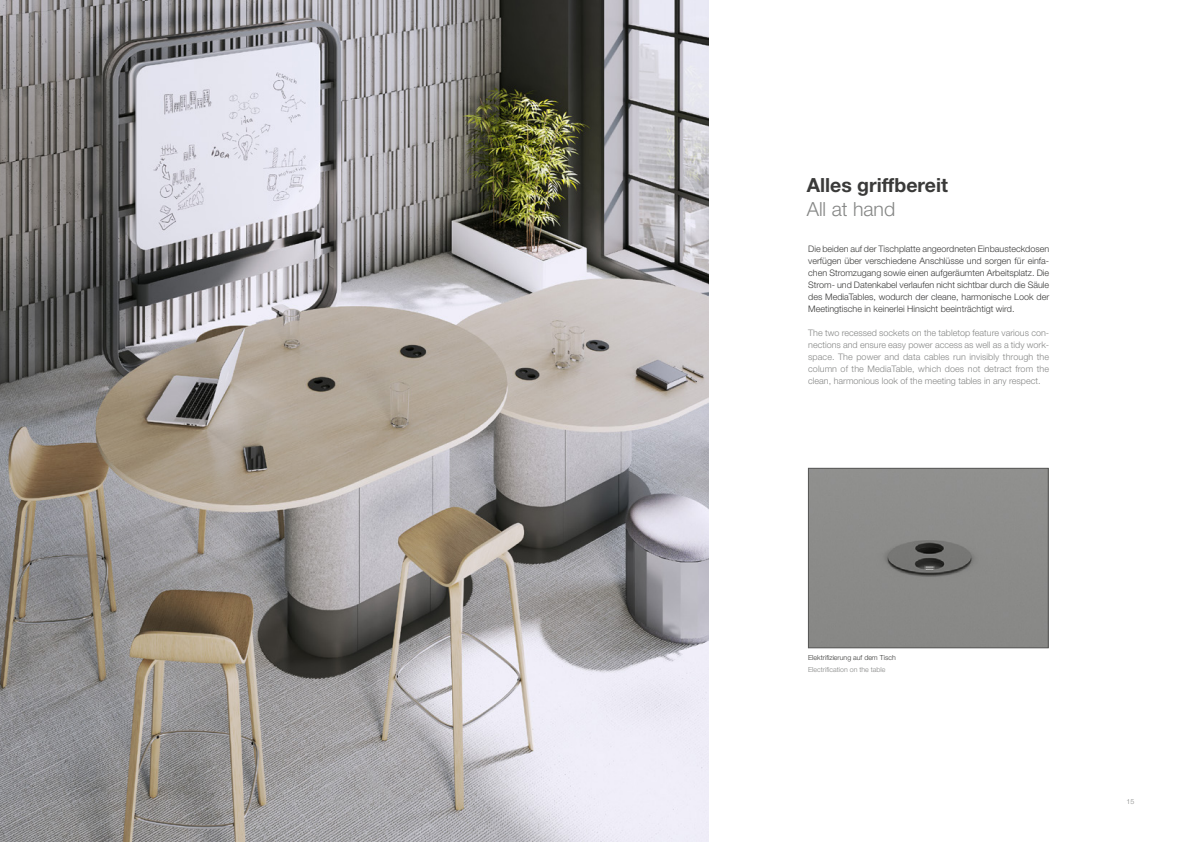
<style>
.page{position:relative;width:1191px;height:842px;background:#fff}
.page>*{position:absolute;margin:0;border:0;box-sizing:border-box;transform-origin:0 0}
.t1{font:700 19.5px "Helvetica Neue LT Pro";color:#3a3a39}
.t2{font:300 19.5px "Helvetica Neue LT Pro";color:#868786}
.t3{font:300 9px/12px "Helvetica Neue LT Pro";color:#3a3a39;text-align:justify}
.t4{font:300 9px/12px "Helvetica Neue LT Pro";color:#868786;text-align:justify}
.t5{font:300 7px "Helvetica Neue LT Pro";color:#868786}
.t6{font:300 7px "Helvetica Neue LT Pro";color:#3a3a39}
</style>
<div class="page">
<div style="left:810px;top:470px;width:236px;height:176px;background:#8b8b89"></div>
<div style="left:808px;top:468px;width:240px;height:180px;border:1px solid #565655"></div>
<img style="left:0;top:0;width:709px;height:842px">
<h1 class="t1" style="left:806px;top:173px;width:143px">Alles griffbereit</h1>
<h1 class="t2" style="left:806px;top:197px;width:90px">All at hand</h1>
<p class="t3" style="left:808px;top:243px;width:242px">Die beiden auf der Tischplatte angeordneten Einbausteckdosen verfügen über verschiedene Anschlüsse und sorgen für einfa&shy;chen Stromzugang sowie einen aufgeräumten Arbeitsplatz. Die Strom- und Datenkabel verlaufen nicht sichtbar durch die Säule des MediaTables, wodurch der cleane, harmonische Look der Meetingtische in keinerlei Hinsicht beeinträchtigt wird.</p>
<p class="t4" style="left:808px;top:327px;width:242px">The two recessed sockets on the tabletop feature various con&shy;nections and ensure easy power access as well as a tidy work&shy;space. The power and data cables run invisibly through the column of the MediaTable, which does not detract from the clean, harmonious look of the meeting tables in any respect.</p>
<p class="t6" style="left:808px;top:653px;width:89px">Elektrifizierung auf dem Tisch</p>
<p class="t5" style="left:808px;top:665px;width:79px">Electrification on the table</p>
<p class="t5" style="left:1126px;top:797px;width:9px">15</p>
</div>
